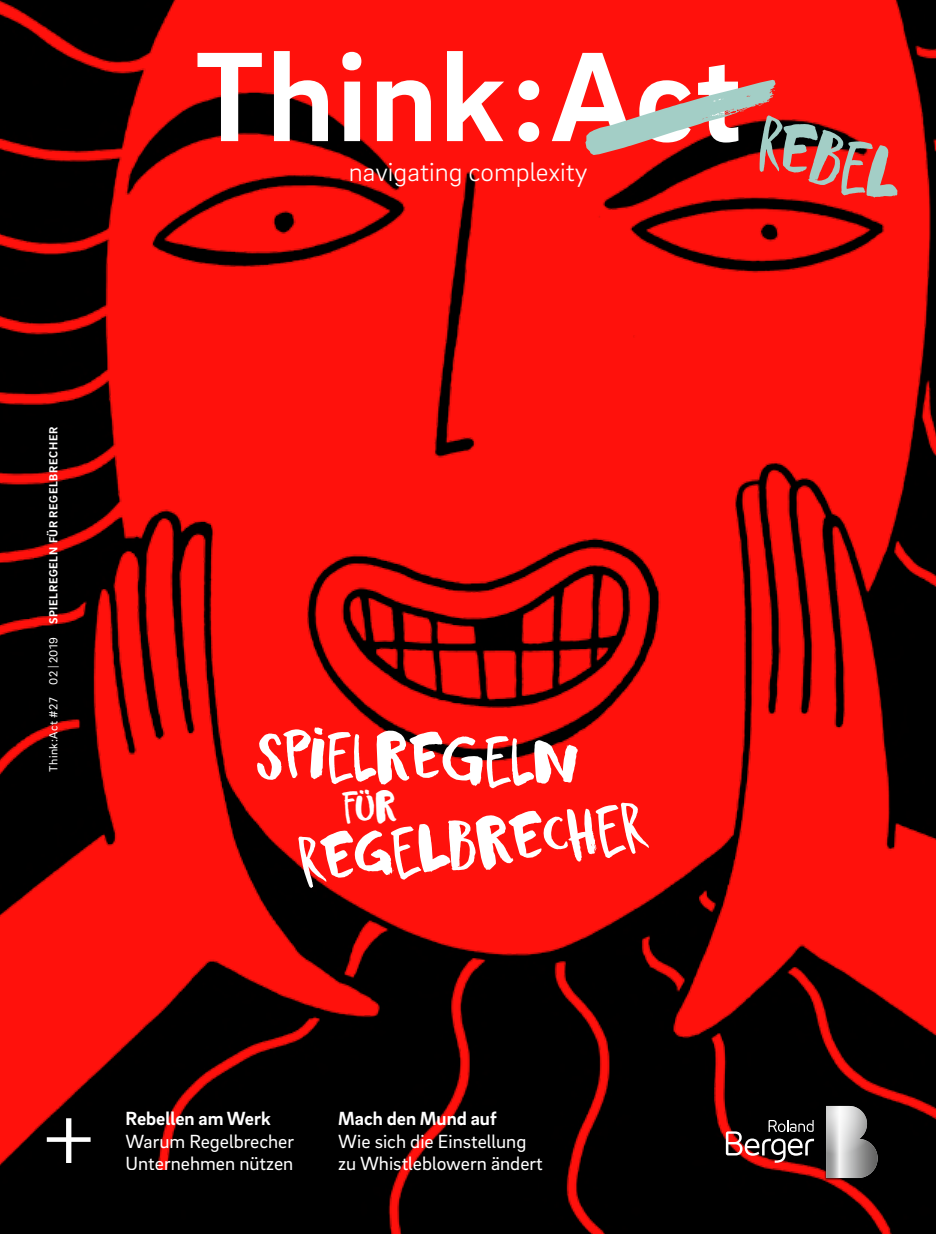
<style>
.page{position:relative;width:936px;height:1234px;background:#fff}
.page>*{position:absolute;margin:0;border:0;box-sizing:border-box;transform-origin:0 0}
.t1{font:78px "Xanthine";color:#a3cec6}
.t2{font:72px "Xanthine";color:#fff}
.t3{font:300 27px "Brix Sans";color:#fff}
.t4{font:19.5px/22.5px "Brix Sans";color:#fff}
.t5{font:700 19.5px "Brix Sans";color:#fff}
.t6{font:700 12px "Brix Sans";letter-spacing:.055em;color:#fff}
.s1{font-weight:400}
</style>
<div class="page">
<img style="left:0;top:0;width:935px;height:1233px">
<svg style="left:47px;top:1117px;width:44px;height:45px;background:#343434"></svg>
<div style="left:47px;top:1169px;width:133px;height:64px;background:#000"></div>
<svg style="left:197px;top:51px;width:541px;height:91px;fill:#ff110c"></svg>
<img style="left:824px;top:1137px;width:55px;height:42px">
<img style="left:824px;top:1103px;width:44px;height:37px">
<svg style="left:826px;top:1105px;width:51px;height:72px;background:#9f9f9f"></svg>
<svg style="left:725px;top:1119px;width:89px;height:43px;background:#503939"></svg>
<svg style="left:585px;top:80px;width:190px;height:75px"></svg>
<div style="left:341px;top:789px;width:56px;height:35px;background:#ff110c"></div>
<h3 class="t3" style="left:349px;top:155px;width:240px">navigating complexity</h3>
<p class="t6" style="left:46px;top:771px;width:346px;rotate:-90deg"><span class="s1">Think:Act #27 02 | 2019</span> SPIELREGELN FÜR REGELBRECHER</p>
<h2 class="t2" style="left:257px;top:710px;width:324px;rotate:2deg">spielrEgeln</h2>
<h2 class="t2" style="left:295px;top:820px;width:352px;rotate:-6deg">REGeLBrECHeR</h2>
<p class="t5" style="left:126px;top:1105px;width:146px">Rebellen am Werk</p>
<p class="t4" style="left:126px;top:1128px;width:170px">Warum Regelbrecher<br>Unternehmen nützen</p>
<p class="t5" style="left:338px;top:1105px;width:160px">Mach den Mund auf</p>
<p class="t4" style="left:338px;top:1128px;width:206px">Wie sich die Einstellung zu Whistleblowern ändert</p>
<h1 class="t1" style="left:770px;top:97px;width:150px;rotate:15deg">REBeL</h1>
</div>
